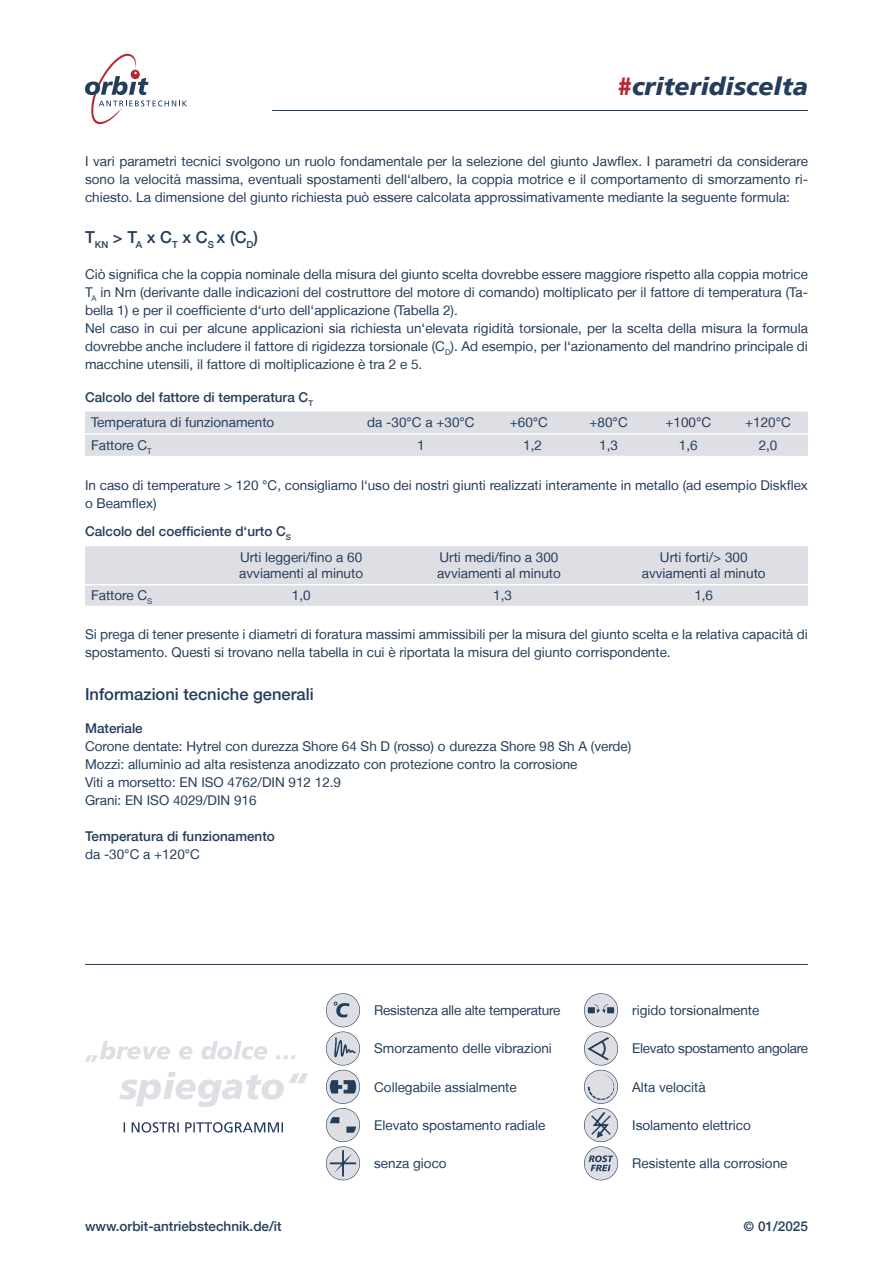
<style>
.page{position:relative;width:893px;height:1263px;background:#fff}
.page>*{position:absolute;margin:0;border:0;box-sizing:border-box;transform-origin:0 0}
.t1{font:italic 900 36.75px "Frutiger LT";color:#dedfe5}
.Absatzformat_1{font:italic 900 24.75px "Frutiger LT";color:#243d5b}
.Headlines{font:500 16.5px "Helvetica Neue LT";color:#243d5b}
.Absatzformat_1-2{font:13.5px/18px "Helvetica Neue LT";color:#243d5b;text-align:justify}
.Sublines{font:500 13.5px "Helvetica Neue LT";color:#243d5b}
.Absatzformat_2{font:500 13.5px "Helvetica Neue LT";color:#243d5b}
.Absatzformat_1-3{font:13.5px "Helvetica Neue LT";letter-spacing:-.02em;color:#243d5b}
.s1{color:#b72837}
.s2{font-family:"Frutiger LT Pro";font-weight:400}
</style>
<div class="page">
<svg style="left:85px;top:53px;width:102px;height:72px"></svg>
<hr style="left:272px;top:110px;width:536px;height:1px;background:#243d5b">
<svg style="left:584px;top:993px;width:34px;height:34px"></svg>
<svg style="left:584px;top:1031px;width:34px;height:34px"></svg>
<svg style="left:584px;top:1070px;width:34px;height:34px"></svg>
<svg style="left:584px;top:1108px;width:34px;height:34px"></svg>
<svg style="left:585px;top:994px;width:32px;height:147px"></svg>
<svg style="left:326px;top:993px;width:34px;height:34px"></svg>
<svg style="left:326px;top:1031px;width:34px;height:34px"></svg>
<svg style="left:326px;top:1108px;width:34px;height:34px"></svg>
<svg style="left:326px;top:1146px;width:34px;height:34px"></svg>
<svg style="left:327px;top:1147px;width:32px;height:33px"></svg>
<svg style="left:326px;top:1070px;width:34px;height:34px"></svg>
<svg style="left:327px;top:994px;width:32px;height:147px"></svg>
<svg style="left:584px;top:1146px;width:34px;height:34px"></svg>
<svg style="left:585px;top:1147px;width:32px;height:33px"></svg>
<hr style="left:85px;top:964px;width:723px;height:1px;background:#243d5b">
<svg style="left:124px;top:1122px;width:159px;height:10px"></svg>
<svg style="left:85px;top:1041px;width:211px;height:21px"></svg>
<div style="left:85px;top:411px;width:723px;height:45px;background:#dedfe5"></div>
<div style="left:85px;top:546px;width:723px;height:60px;background:#dedfe5"></div>
<hr style="left:84px;top:433px;width:725px;height:1px;background:#fff">
<hr style="left:84px;top:584px;width:725px;height:1px;background:#fff">
<p class="Absatzformat_1" style="left:617px;top:71px;width:193px"><span class="s1">#</span>criteridiscelta</p>
<p class="Absatzformat_1-2" style="left:85px;top:152px;width:724px">I vari parametri tecnici svolgono un ruolo fondamentale per la selezione del giunto Jawflex. I parametri da considerare sono la velocità massima, eventuali spostamenti dell‘albero, la coppia motrice e il comportamento di smorzamento ri&shy;chiesto. La dimensione del giunto richiesta può essere calcolata approssimativamente mediante la seguente formula:</p>
<p class="Headlines" style="left:85px;top:227px;width:175px">T<sub>KN</sub> &gt; T<sub>A</sub> x C<sub>T</sub> x C<sub>S</sub> x (C<sub>D</sub>)</p>
<p class="Absatzformat_1-2" style="left:85px;top:265px;width:724px">Ciò significa che la coppia nominale della misura del giunto scelta dovrebbe essere maggiore rispetto alla coppia motrice T<sub>A</sub> in Nm (derivante dalle indicazioni del costruttore del motore di comando) moltiplicato per il fattore di temperatura (Ta&shy;bella 1) e per il coefficiente d‘urto dell‘applicazione (Tabella 2).</p>
<p class="Absatzformat_1-2" style="left:85px;top:319px;width:724px">Nel caso in cui per alcune applicazioni sia richiesta un‘elevata rigidità torsionale, per la scelta della misura la formula dovrebbe anche includere il fattore di rigidezza torsionale (C<sub>D</sub>). Ad esempio, per l‘azionamento del mandrino principale di macchine utensili, il fattore di moltiplicazione è tra 2 e 5.</p>
<p class="Sublines" style="left:85px;top:389px;width:229px">Calcolo del fattore di temperatura C<sub>T</sub></p>
<p class="Absatzformat_1-2" style="left:91px;top:413px;width:185px">Temperatura di funzionamento</p>
<p class="Absatzformat_1-2" style="left:367px;top:413px;width:109px">da -30°C a +30°C</p>
<p class="Absatzformat_1-2" style="left:510px;top:413px;width:40px">+60°C</p>
<p class="Absatzformat_1-2" style="left:589px;top:413px;width:40px">+80°C</p>
<p class="Absatzformat_1-2" style="left:665px;top:413px;width:47px">+100°C</p>
<p class="Absatzformat_1-2" style="left:745px;top:413px;width:47px">+120°C</p>
<p class="Absatzformat_1-2" style="left:91px;top:436px;width:62px">Fattore C<sub>T</sub></p>
<p class="Absatzformat_1-2" style="left:417px;top:436px;width:9px">1</p>
<p class="Absatzformat_1-2" style="left:523px;top:436px;width:20px">1,2</p>
<p class="Absatzformat_1-2" style="left:599px;top:436px;width:20px">1,3</p>
<p class="Absatzformat_1-2" style="left:679px;top:436px;width:20px">1,6</p>
<p class="Absatzformat_1-2" style="left:759px;top:436px;width:20px">2,0</p>
<p class="Absatzformat_1-2" style="left:85px;top:476px;width:724px">In caso di temperature &gt; 120 °C, consigliamo l‘uso dei nostri giunti realizzati interamente in metallo (ad esempio Diskflex o Beamflex)</p>
<p class="Sublines" style="left:85px;top:523px;width:207px">Calcolo del coefficiente d‘urto C<sub>S</sub></p>
<p class="Absatzformat_1-2" style="left:239px;top:549px;width:125px;line-height:16.2px">Urti leggeri/fino a 60 avviamenti al minuto</p>
<p class="Absatzformat_1-2" style="left:439px;top:548px;width:121px">Urti medi/fino a 300</p>
<p class="Absatzformat_1-2" style="left:660px;top:548px;width:89px">Urti forti/&gt; 300</p>
<p class="Absatzformat_1-2" style="left:642px;top:564px;width:125px">avviamenti al minuto</p>
<p class="Absatzformat_1-2" style="left:437px;top:564px;width:125px">avviamenti al minuto</p>
<p class="Absatzformat_1-2" style="left:91px;top:586px;width:63px">Fattore C<sub>S</sub></p>
<p class="Absatzformat_1-2" style="left:292px;top:586px;width:20px">1,0</p>
<p class="Absatzformat_1-2" style="left:493px;top:586px;width:20px">1,3</p>
<p class="Absatzformat_1-2" style="left:694px;top:586px;width:20px">1,6</p>
<p class="Absatzformat_1-2" style="left:85px;top:625px;width:724px">Si prega di tener presente i diametri di foratura massimi ammissibili per la misura del giunto scelta e la relativa capacità di spostamento. Questi si trovano nella tabella in cui è riportata la misura del giunto corrispondente.</p>
<p class="Headlines" style="left:85px;top:684px;width:230px">Informazioni tecniche generali</p>
<p class="Sublines" style="left:85px;top:720px;width:59px">Materiale</p>
<p class="Absatzformat_1-2" style="left:85px;top:737px;width:548px">Corone dentate: Hytrel con durezza Shore 64 Sh D (rosso) o durezza Shore 98 Sh A (verde)</p>
<p class="Absatzformat_1-2" style="left:85px;top:755px;width:494px">Mozzi: alluminio ad alta resistenza anodizzato con protezione contro la corrosione</p>
<p class="Absatzformat_1-2" style="left:85px;top:773px;width:258px">Viti a morsetto: EN ISO 4762/DIN 912 12.9</p>
<p class="Absatzformat_1-2" style="left:85px;top:791px;width:173px">Grani: EN ISO 4029/DIN 916</p>
<p class="Sublines" style="left:85px;top:828px;width:191px">Temperatura di funzionamento</p>
<p class="Absatzformat_1-2" style="left:85px;top:845px;width:116px">da -30°C a +120°C</p>
<p class="t1" style="left:120px;top:1064px;width:189px">spiegato“</p>
<p class="Absatzformat_1-2" style="left:374px;top:1001px;width:188px">Resistenza alle alte temperature</p>
<p class="Absatzformat_1-2" style="left:374px;top:1039px;width:179px">Smorzamento delle vibrazioni</p>
<p class="Absatzformat_1-2" style="left:374px;top:1078px;width:144px">Collegabile assialmente</p>
<p class="Absatzformat_1-2" style="left:374px;top:1116px;width:173px">Elevato spostamento radiale</p>
<p class="Absatzformat_1-2" style="left:374px;top:1154px;width:74px">senza gioco</p>
<p class="Absatzformat_1-2" style="left:632px;top:1001px;width:129px">rigido torsionalmente</p>
<p class="Absatzformat_1-3" style="left:632px;top:1040px;width:177px">Elevato spostamento angolare</p>
<p class="Absatzformat_1-2" style="left:632px;top:1078px;width:75px">Alta velocità</p>
<p class="Absatzformat_1-2" style="left:632px;top:1116px;width:120px">Isolamento elettrico</p>
<p class="Absatzformat_1-2" style="left:632px;top:1154px;width:157px">Resistente alla corrosione</p>
<p class="Absatzformat_2" style="left:85px;top:1218px;width:198px">www.orbit-antriebstechnik.de/it</p>
<p class="Absatzformat_2" style="left:744px;top:1218px;width:66px"><span class="s2">©</span> 01/2025</p>
</div>
